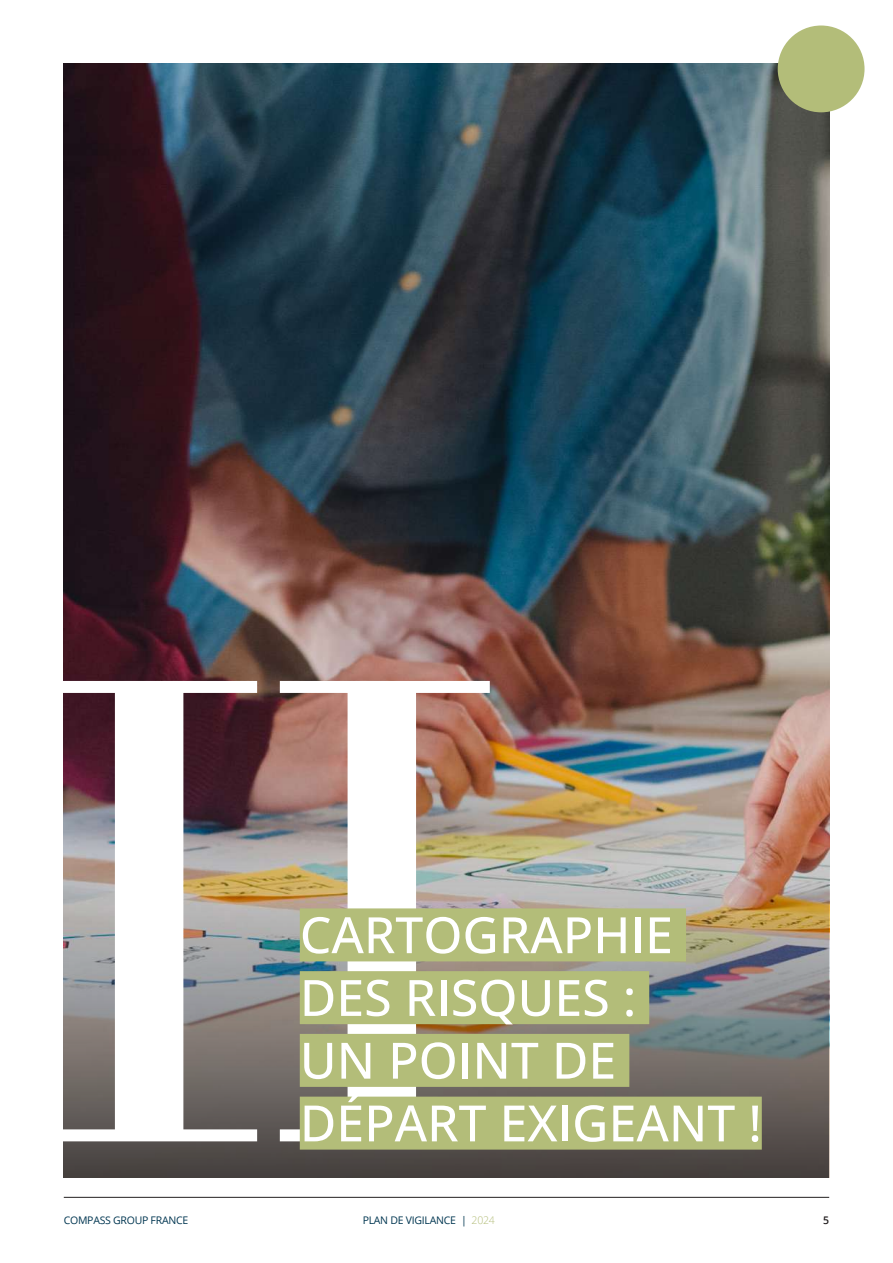
<style>
.page{position:relative;width:893px;height:1263px;background:#fff}
.page>*{position:absolute;margin:0;border:0;box-sizing:border-box;transform-origin:0 0}
.t1{font:613.8px "Bodoni Moda";color:#fff}
.t2{font:500 50.1px/62.7px "Open Sans";color:#fff}
.t3{font:10.5px "Open Sans";letter-spacing:-.025em;color:#013651}
.t4{font:600 10.5px "Open Sans";color:#231f20}
.s1{font-weight:300;color:#b3bd79}
</style>
<div class="page">
<hr style="left:64px;top:1197px;width:765px;height:1px;background:#231f20">
<img style="left:64px;top:64px;width:765px;height:799px">
<img style="left:64px;top:863px;width:765px;height:315px">
<div style="left:300px;top:908px;width:386px;height:53px;background:#b3bd79"></div>
<div style="left:300px;top:971px;width:349px;height:53px;background:#b3bd79"></div>
<div style="left:300px;top:1034px;width:329px;height:53px;background:#b3bd79"></div>
<div style="left:300px;top:1096px;width:462px;height:53px;background:#b3bd79"></div>
<div style="left:778px;top:26px;width:86px;height:86px;background:#b3bd79;border-radius:50%"></div>
<h1 class="t1" style="left:30px;top:498px;width:479px">II</h1>
<p class="t2" style="left:300px;top:902px;width:464px">CARTOGRAPHIE<br>DES RISQUES :<br>UN POINT DE<br>DÉPART EXIGEANT !</p>
<p class="t3" style="left:64px;top:1213px;width:126px">COMPASS GROUP FRANCE</p>
<p class="t3" style="left:363px;top:1213px;width:134px">PLAN DE VIGILANCE | <span class="s1">2024</span></p>
<p class="t4" style="left:823px;top:1213px;width:7px">5</p>
</div>
